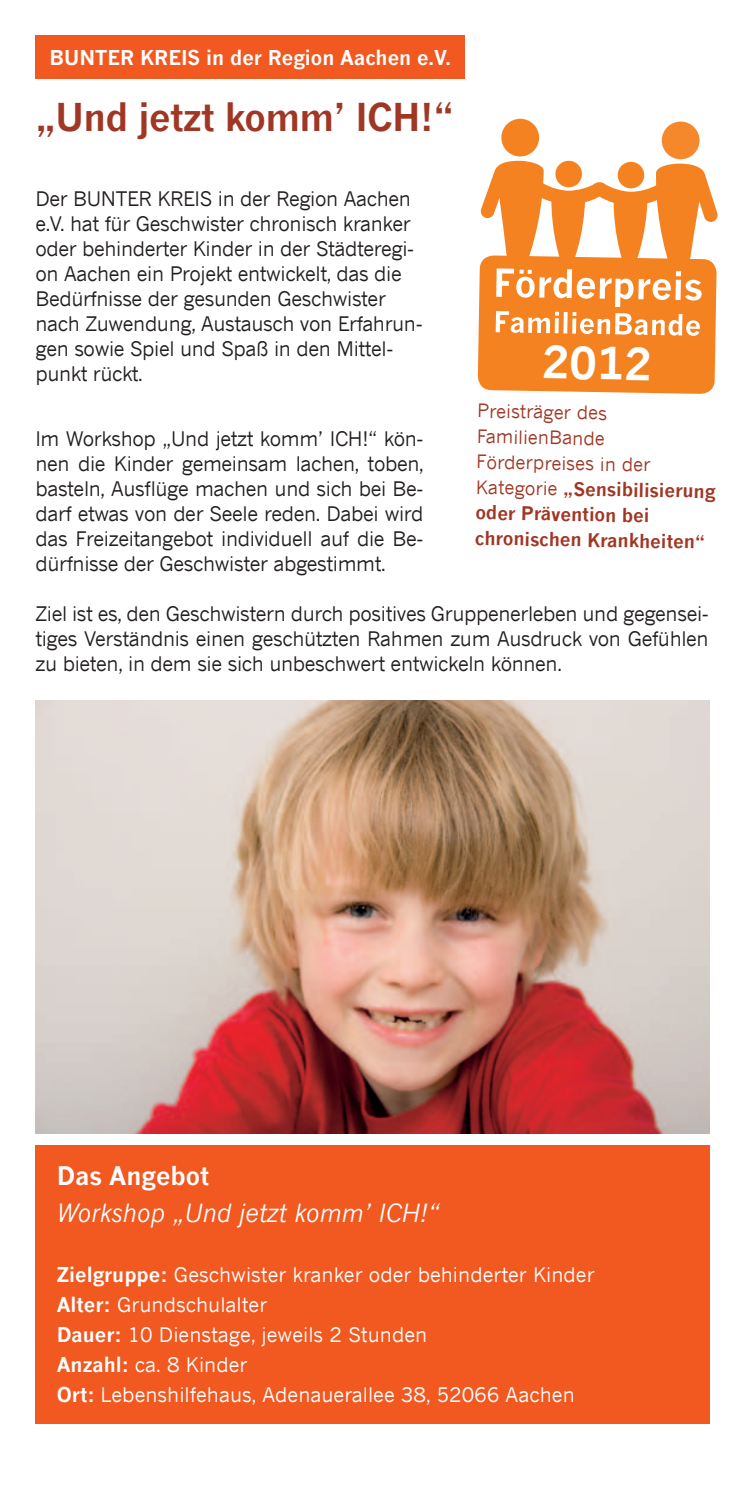
<style>
.page{position:relative;width:745px;height:1489px;background:#fff}
.page>*{position:absolute;margin:0;border:0;box-sizing:border-box;transform-origin:0 0}
.t1{font:700 43.25px "News Gothic";color:#fff}
.t2{font:700 37.5px "News Gothic";letter-spacing:-.015em;color:#a03725}
.t3{font:italic 25px "News Gothic";color:#fff}
.t4{font:700 25px "News Gothic";color:#fff}
.t5{font:20px/25px "News Gothic";letter-spacing:-.02em;color:#231f20;text-align:justify}
.t6{font:20px "News Gothic";color:#fff}
.t7{font:700 20px "News Gothic";color:#fff}
.t8{font:700 18.5px/25.5px "News Gothic";color:#a03725}
.s1{font-weight:400}
.s2{font-weight:700}
</style>
<div class="page">
<svg style="left:477px;top:119px;width:240px;height:275px;fill:#f58220"></svg>
<div style="left:35px;top:35px;width:430px;height:44px;background:#f15921"></div>
<div style="left:35px;top:1144px;width:674px;height:279px;background:#f15921"></div>
<img style="left:35px;top:700px;width:674px;height:432px">
<p class="t7" style="left:50px;top:41px;width:402px">BUNTER KREIS in der Region Aachen e.V.</p>
<p class="t2" style="left:35px;top:86px;width:419px">„Und jetzt komm’ ICH!“</p>
<p class="t5" style="left:35px;top:185px;width:388px;text-align:left">Der BUNTER KREIS in der Region Aachen e.V. hat für Geschwister chronisch kranker oder behinderter Kinder in der Städteregi&shy;on Aachen ein Projekt entwickelt, das die Bedürfnisse der gesunden Geschwister nach Zuwendung, Austausch von Erfahrun&shy;gen sowie Spiel und Spaß in den Mittel&shy;punkt rückt.</p>
<p class="t1" style="left:542px;top:326px;width:112px;rotate:1deg">2012</p>
<p class="t8" style="left:477px;top:396px;width:241px;rotate:1deg"><span class="s1">Preisträger des<br>FamilienBande<br>Förderpreises in der<br>Kategorie</span> „Sensibilisierung oder Prävention bei chronischen Krankheiten“</p>
<p class="t5" style="left:35px;top:424px;width:389px">Im Workshop „Und jetzt komm’ ICH!“ kön&shy;nen die Kinder gemeinsam lachen, toben, basteln, Ausflüge machen und sich bei Be&shy;darf etwas von der Seele reden. Dabei wird das Freizeitangebot individuell auf die Be&shy;dürfnisse der Geschwister abgestimmt.</p>
<p class="t5" style="left:35px;top:599px;width:674px">Ziel ist es, den Geschwistern durch positives Gruppenerleben und gegensei&shy;tiges Verständnis einen geschützten Rahmen zum Ausdruck von Gefühlen zu bieten, in dem sie sich unbeschwert entwickeln können.</p>
<p class="t4" style="left:57px;top:1154px;width:154px">Das Angebot</p>
<p class="t3" style="left:57px;top:1192px;width:384px">Workshop „Und jetzt komm’ ICH!“</p>
<p class="t6" style="left:57px;top:1258px;width:539px"><span class="s2">Zielgruppe:</span> Geschwister kranker oder behinderter Kinder</p>
<p class="t6" style="left:57px;top:1288px;width:212px"><span class="s2">Alter:</span> Grundschulalter</p>
<p class="t6" style="left:57px;top:1318px;width:372px"><span class="s2">Dauer:</span> 10 Dienstage, jeweils 2 Stunden</p>
<p class="t6" style="left:57px;top:1348px;width:192px"><span class="s2">Anzahl:</span> ca. 8 Kinder</p>
<p class="t6" style="left:57px;top:1378px;width:519px"><span class="s2">Ort:</span> Lebenshilfehaus, Adenauerallee 38, 52066 Aachen</p>
</div>
